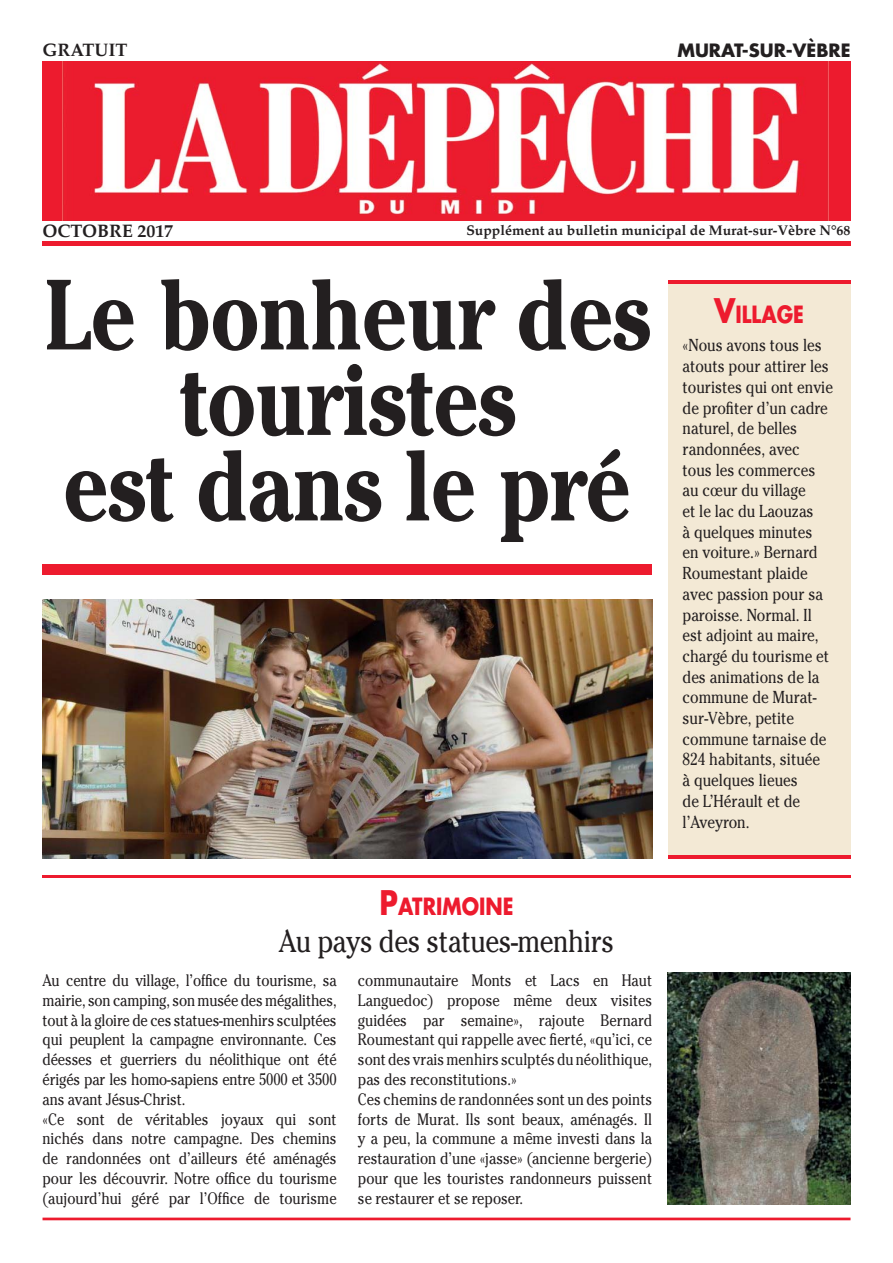
<style>
.page{position:relative;width:893px;height:1263px;background:#fff}
.page>*{position:absolute;margin:0;border:0;box-sizing:border-box;transform-origin:0 0}
.t1{font:700 99px/85.5px "Cheltenham";color:#231f20;text-align:center;scale:.84 1}
.t2{font:31.5px "Cheltenham";letter-spacing:-.015em;color:#231f20;scale:.84 1}
.t3{font:700 23.1px "Futura";color:#ed1b2e;scale:.85 1}
.t4{font:700 17.85px "Palatino";color:#231f20}
.t5{font:700 17.85px "Futura";color:#231f20}
.t6{font:17.25px/20.7px "Cheltenham";color:#231f20;scale:.85 1}
.t7{font:16.5px/19.8px "Cheltenham";color:#231f20;scale:.85 1}
.t8{font:700 13.95px "Palatino";color:#231f20}
.s1{font-size:33px}
</style>
<div class="page">
<div style="left:43px;top:565px;width:609px;height:10px;background:#ed1b2e"></div>
<img style="left:43px;top:600px;width:609px;height:259px">
<div style="left:43px;top:61px;width:807px;height:160px;background:#ed1b2e"></div>
<img style="left:63px;top:61px;width:765px;height:160px">
<hr style="left:43px;top:241px;width:807px;height:4px;background:#ed1b2e">
<div style="left:668px;top:280px;width:182px;height:579px;background:#f3e9d5"></div>
<hr style="left:668px;top:280px;width:182px;height:3px;background:#ed1b2e">
<hr style="left:668px;top:855px;width:182px;height:4px;background:#ed1b2e">
<img style="left:668px;top:973px;width:182px;height:231px">
<hr style="left:43px;top:875px;width:807px;height:2px;background:#ed1b2e">
<hr style="left:43px;top:1218px;width:807px;height:2px;background:#ed1b2e">
<p class="t4" style="left:43px;top:42px;width:86px">GRATUIT</p>
<p class="t5" style="left:677px;top:42px;width:175px">MURAT-SUR-VÈBRE</p>
<p class="t4" style="left:43px;top:222px;width:132px">OCTOBRE 2017</p>
<p class="t8" style="left:466px;top:223px;width:386px">Supplément au bulletin municipal de Murat-sur-Vèbre N°68</p>
<h1 class="t1" style="left:45px;top:283px;width:722px">Le bonheur des touristes<br>est dans le pré</h1>
<h3 class="t3" style="left:379px;top:895px;width:159px"><span class="s1">P</span>ATRIMOINE</h3>
<h2 class="t2" style="left:279px;top:930px;width:401px">Au pays des statues-menhirs</h2>
<p class="t7" style="left:43px;top:972px;width:348px">Au centre du village, l’office du tourisme, sa mairie, son camping, son musée des mégalithes, tout à la gloire de ces statues-menhirs sculptées qui peuplent la campagne environnante. Ces déesses et guerriers du néolithique ont été érigés par les homo-sapiens entre 5000 et 3500 ans avant Jésus-Christ.<br>«Ce sont de véritables joyaux qui sont nichés dans notre campagne. Des chemins de randonnées ont d’ailleurs été aménagés pour les découvrir. Notre office du tourisme (aujourd’hui géré par l’Office de tourisme</p>
<p class="t7" style="left:358px;top:972px;width:348px">communautaire Monts et Lacs en Haut Languedoc) propose même deux visites guidées par semaine», rajoute Bernard Roumestant qui rappelle avec fierté, «qu’ici, ce sont des vrais menhirs sculptés du néolithique, pas des reconstitutions.»<br>Ces chemins de randonnées sont un des points forts de Murat. Ils sont beaux, aménagés. Il y a peu, la commune a même investi dans la restauration d’une «jasse» (ancienne bergerie) pour que les touristes randonneurs puissent se restaurer et se reposer.</p>
<h3 class="t3" style="left:714px;top:304px;width:107px"><span class="s1">V</span>ILLAGE</h3>
<p class="t6" style="left:682px;top:337px;width:178px">«Nous avons tous les atouts pour attirer les touristes qui ont envie de profiter d’un cadre naturel, de belles randonnées, avec tous les commerces au cœur du village<br>et le lac du Laouzas<br>à quelques minutes<br>en voiture.» Bernard<br>Roumestant plaide avec passion pour sa paroisse. Normal. Il est adjoint au maire, chargé du tourisme et des animations de la commune de Murat&shy;sur-Vèbre, petite commune tarnaise de<br>824 habitants, située<br>à quelques lieues<br>de L’Hérault et de l’Aveyron.</p>
</div>
